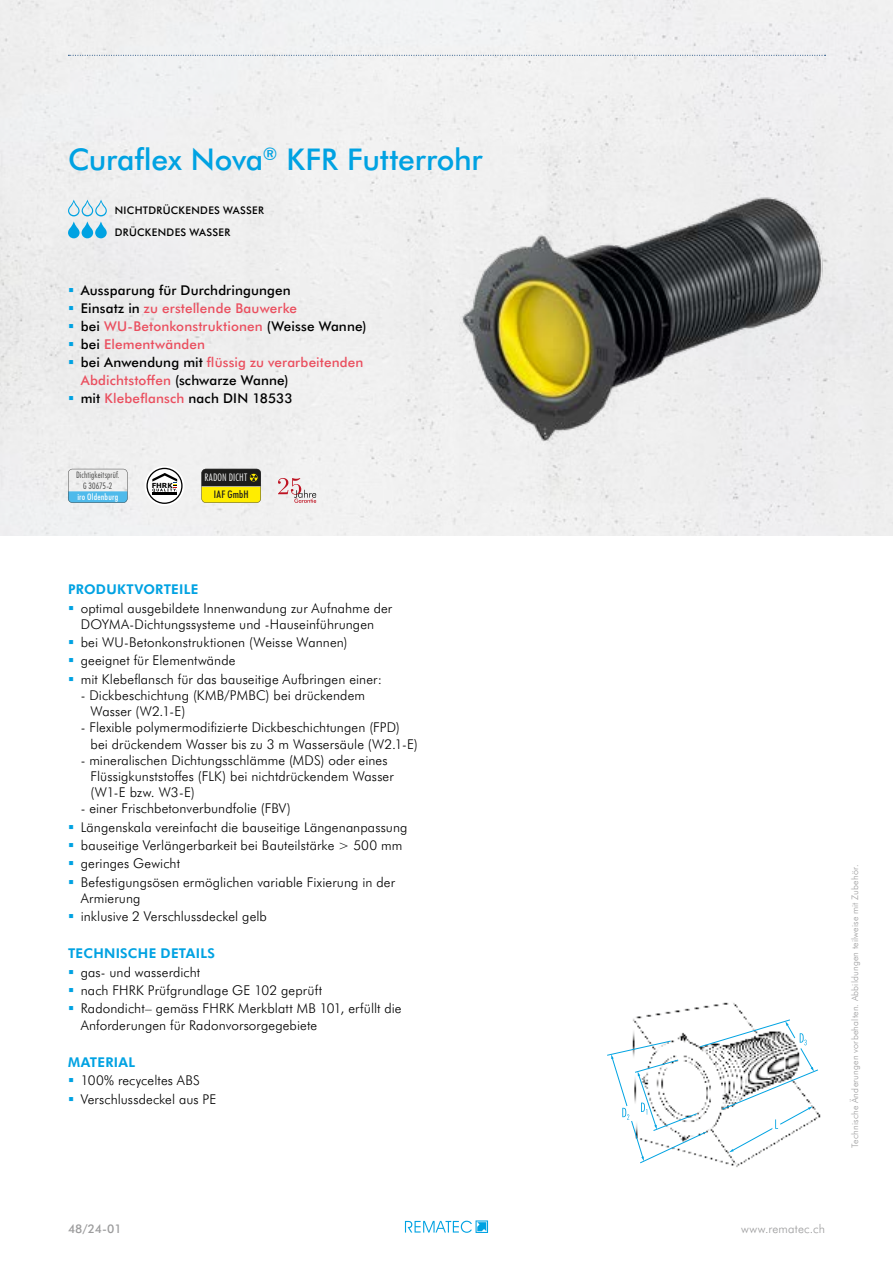
<style>
.page{position:relative;width:893px;height:1263px;background:#fff}
.page>*{position:absolute;margin:0;border:0;box-sizing:border-box;transform-origin:0 0}
.t1{font:500 30px "Futura BT";letter-spacing:-.005em;color:#00a2e2}
.t2{font:300 13.5px/18.3px "Futura BT";letter-spacing:.01em;color:#000}
.t3{font:500 13.5px/18px "Futura BT";letter-spacing:.01em;color:#ea4f5f}
.t4{font:700 13.5px "Futura BT";letter-spacing:.02em;color:#00a2e2}
.t5{font:300 12px "Futura BT";letter-spacing:.015em;color:#9c9c9d}
.t6{font:500 12px "Futura BT";color:#9c9c9d}
.t7{font:500 10.5px/21.9px "Futura BT";letter-spacing:.03em;color:#000}
.t8{font:300 condensed 10.5px "Futura BT";letter-spacing:.015em;color:#fff}
.t9{font:500 condensed 10.5px "Futura BT";letter-spacing:.02em;color:#1d1d1c}
.t10{font:300 9px "Futura BT";letter-spacing:.02em;color:#9c9c9d}
.t11{font:300 condensed 9px "Futura BT";letter-spacing:.02em;color:#3c3c3b}
.t12{font:500 condensed 9px "Futura BT";letter-spacing:.02em;color:#fff}
.t13{font:700 6.9px "Verdana";color:#000}
.s1{color:#000}
</style>
<div class="page">
<div style="left:0;top:0;width:893px;height:535px;background:#efeff0"></div>
<svg style="left:405px;top:1220px;width:83px;height:13px"></svg>
<svg style="left:68px;top:55px;width:758px;height:1px"></svg>
<img style="left:459px;top:147px;width:366px;height:356px">
<svg style="left:68px;top:469px;width:60px;height:34px"></svg>
<svg style="left:145px;top:466px;width:39px;height:40px"></svg>
<svg style="left:146px;top:468px;width:37px;height:36px"></svg>
<img style="left:633px;top:1002px;width:188px;height:165px">
<svg style="left:607px;top:1019px;width:212px;height:144px"></svg>
<svg style="left:201px;top:469px;width:60px;height:34px;background:#8c8416"></svg>
<svg style="left:278px;top:478px;width:38px;height:25px"></svg>
<svg style="left:68px;top:199px;width:39px;height:39px"></svg>
<svg style="left:69px;top:288px;width:4px;height:4px"></svg>
<svg style="left:69px;top:306px;width:4px;height:4px"></svg>
<svg style="left:69px;top:324px;width:4px;height:4px"></svg>
<svg style="left:69px;top:342px;width:4px;height:4px"></svg>
<svg style="left:69px;top:360px;width:4px;height:4px"></svg>
<svg style="left:69px;top:396px;width:4px;height:4px"></svg>
<h1 class="t1" style="left:68px;top:138px;width:416px">Curaflex Nova<sup>®</sup> KFR Futterrohr</h1>
<p class="t7" style="left:115px;top:199px;width:151px">NICHTDRÜCKENDES WASSER<br>DRÜCKENDES WASSER</p>
<p class="t3" style="left:81px;top:281px;width:287px"><span class="s1">Aussparung für Durchdringungen<br>Einsatz in</span> zu erstellende Bauwerke<br><span class="s1">bei</span> WU-Betonkonstruktionen <span class="s1">(Weisse Wanne) bei</span> Elementwänden<br><span class="s1">bei Anwendung mit</span> flüssig zu verarbeitenden Abdichtstoffen <span class="s1">(schwarze Wanne)<br>mit</span> Klebeflansch <span class="s1">nach DIN 18533</span></p>
<p class="t11" style="left:76px;top:468px;width:45px">Dichtigkeitsprüf.</p>
<p class="t12" style="left:77px;top:490px;width:42px">iro Oldenburg</p>
<p class="t11" style="left:83px;top:480px;width:31px">G 30675-2</p>
<p class="t13" style="left:152px;top:480px;width:23px">FHRK</p>
<p class="t8" style="left:204px;top:470px;width:44px">RADON DICHT</p>
<p class="t9" style="left:214px;top:487px;width:36px">IAF GmbH</p>
<p class="t4" style="left:68px;top:580px;width:132px">PRODUKTVORTEILE</p>
<p class="t2" style="left:81px;top:599px;width:313px;line-height:16.2px">optimal ausgebildete Innenwandung zur Aufnahme der<br>DOYMA-Dichtungssysteme und -Hauseinführungen</p>
<p class="t2" style="left:81px;top:633px;width:303px">bei WU-Betonkonstruktionen (Weisse Wannen) geeignet für Elementwände<br>mit Klebeflansch für das bauseitige Aufbringen einer:</p>
<p class="t2" style="left:91px;top:687px;width:276px;line-height:16.2px;text-indent:-10px">- Dickbeschichtung (KMB/PMBC) bei drückendem<br>Wasser (W2.1-E)</p>
<p class="t2" style="left:91px;top:719px;width:329px;line-height:16.2px;text-indent:-10px">- Flexible polymermodifizierte Dickbeschichtungen (FPD) bei drückendem Wasser bis zu 3 m Wassersäule (W2.1-E)</p>
<p class="t2" style="left:91px;top:751px;width:305px;line-height:16.2px;text-indent:-10px">- mineralischen Dichtungsschlämme (MDS) oder eines<br>Flüssigkunststoffes (FLK) bei nichtdrückendem Wasser (W1-E bzw. W3-E)</p>
<p class="t2" style="left:81px;top:799px;width:328px">- einer Frischbetonverbundfolie (FBV)<br>Längenskala vereinfacht die bauseitige Längenanpassung bauseitige Verlängerbarkeit bei Bauteilstärke &gt; 500 mm geringes Gewicht<br>Befestigungsösen ermöglichen variable Fixierung in der</p>
<p class="t2" style="left:81px;top:888px;width:188px">Armierung<br>inklusive 2 Verschlussdeckel gelb</p>
<p class="t4" style="left:68px;top:944px;width:149px">TECHNISCHE DETAILS</p>
<p class="t2" style="left:81px;top:962px;width:322px">gas- und wasserdicht<br>nach FHRK Prüfgrundlage GE 102 geprüft<br>Radondicht– gemäss FHRK Merkblatt MB 101, erfüllt die</p>
<p class="t2" style="left:81px;top:1015px;width:238px">Anforderungen für Radonvorsorgegebiete</p>
<p class="t4" style="left:68px;top:1052px;width:69px">MATERIAL</p>
<p class="t2" style="left:81px;top:1071px;width:137px">100% recyceltes ABS<br>Verschlussdeckel aus PE</p>
<p class="t6" style="left:68px;top:1220px;width:55px">48/24-01</p>
<p class="t10" style="left:849px;top:1148px;width:285px;rotate:-90deg">Technische Änderungen vorbehalten. Abbildungen teilweise mit Zubehör.</p>
<p class="t5" style="left:741px;top:1221px;width:85px">www.rematec.ch</p>
</div>
